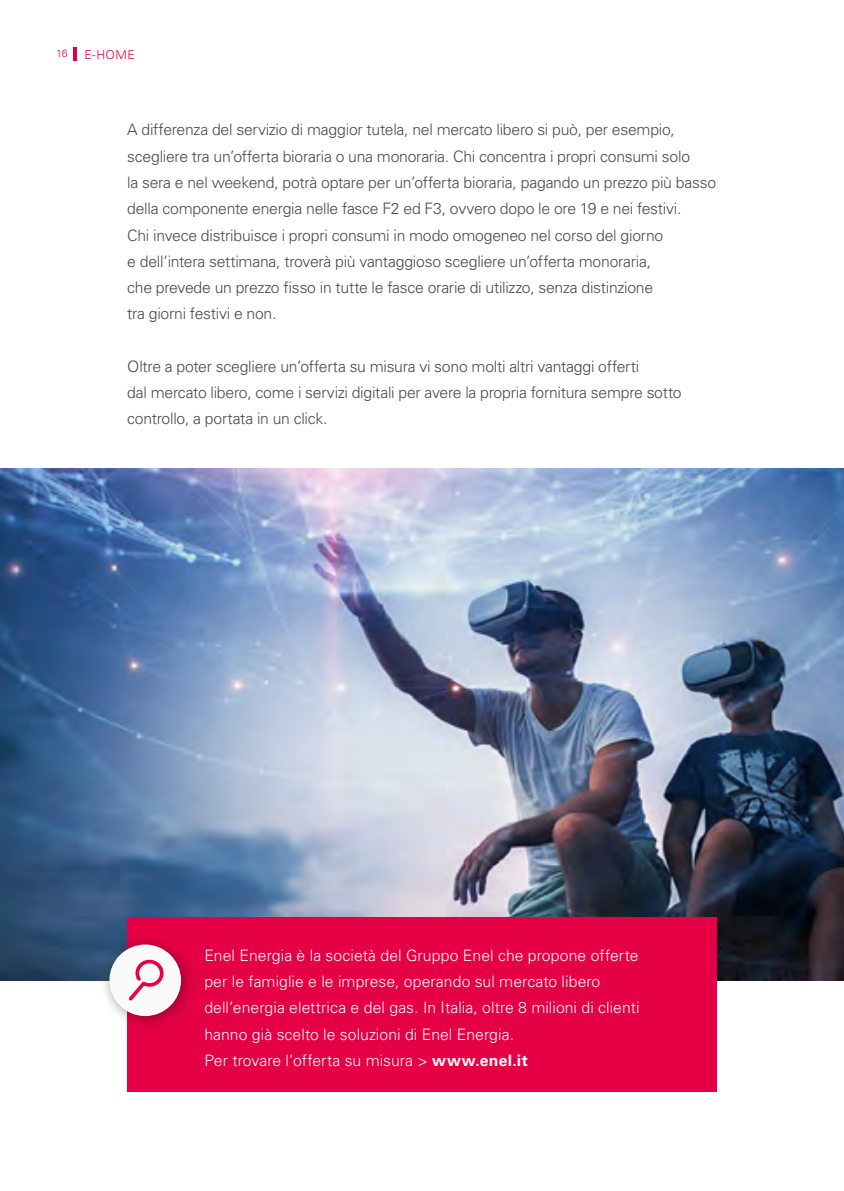
<style>
.page{position:relative;width:844px;height:1191px;background:#fff}
.page>*{position:absolute;margin:0;border:0;box-sizing:border-box;transform-origin:0 0}
.t1{font:300 15.75px/26.2px "Univers LT Std";letter-spacing:-.015em;color:#4a4a49}
.t2{font:300 15.75px/26.2px "Univers LT Std";letter-spacing:.005em;color:#fafafa}
.t3{font:300 12.25px "Univers LT Std";color:#e50046}
.t4{font:300 10.5px "Univers LT Std";color:#e50046}
.s1{font-weight:700}
</style>
<div class="page">
<hr style="left:73px;top:47px;width:4px;height:13px;background:#e50046">
<img style="left:0;top:468px;width:843px;height:512px">
<div style="left:127px;top:917px;width:590px;height:175px;background:#e50046"></div>
<div style="left:97px;top:931px;width:105px;height:105px;background:#000;opacity:.2"></div>
<div style="left:109px;top:944px;width:72px;height:72px;background:#fafafa;border-radius:50%"></div>
<svg style="left:125px;top:959px;width:41px;height:77px"></svg>
<p class="t4" style="left:56px;top:47px;width:13px">16</p>
<p class="t3" style="left:84px;top:47px;width:52px">E-HOME</p>
<p class="t1" style="left:127px;top:117px;width:590px">A differenza del servizio di maggior tutela, nel mercato libero si può, per esempio, scegliere tra un’offerta bioraria o una monoraria. Chi concentra i propri consumi solo<br>la sera e nel weekend, potrà optare per un’offerta bioraria, pagando un prezzo più basso della componente energia nelle fasce F2 ed F3, ovvero dopo le ore 19 e nei festivi.<br>Chi invece distribuisce i propri consumi in modo omogeneo nel corso del giorno<br>e dell’intera settimana, troverà più vantaggioso scegliere un’offerta monoraria,<br>che prevede un prezzo fisso in tutte le fasce orarie di utilizzo, senza distinzione<br>tra giorni festivi e non.</p>
<p class="t1" style="left:127px;top:353px;width:555px">Oltre a poter scegliere un’offerta su misura vi sono molti altri vantaggi offerti<br>dal mercato libero, come i servizi digitali per avere la propria fornitura sempre sotto controllo, a portata in un click.</p>
<p class="t2" style="left:204px;top:942px;width:436px">Enel Energia è la società del Gruppo Enel che propone offerte per le famiglie e le imprese, operando sul mercato libero dell’energia elettrica e del gas. In Italia, oltre 8 milioni di clienti hanno già scelto le soluzioni di Enel Energia.<br>Per trovare l’offerta su misura &gt; <span class="s1">www.enel.it</span></p>
</div>
